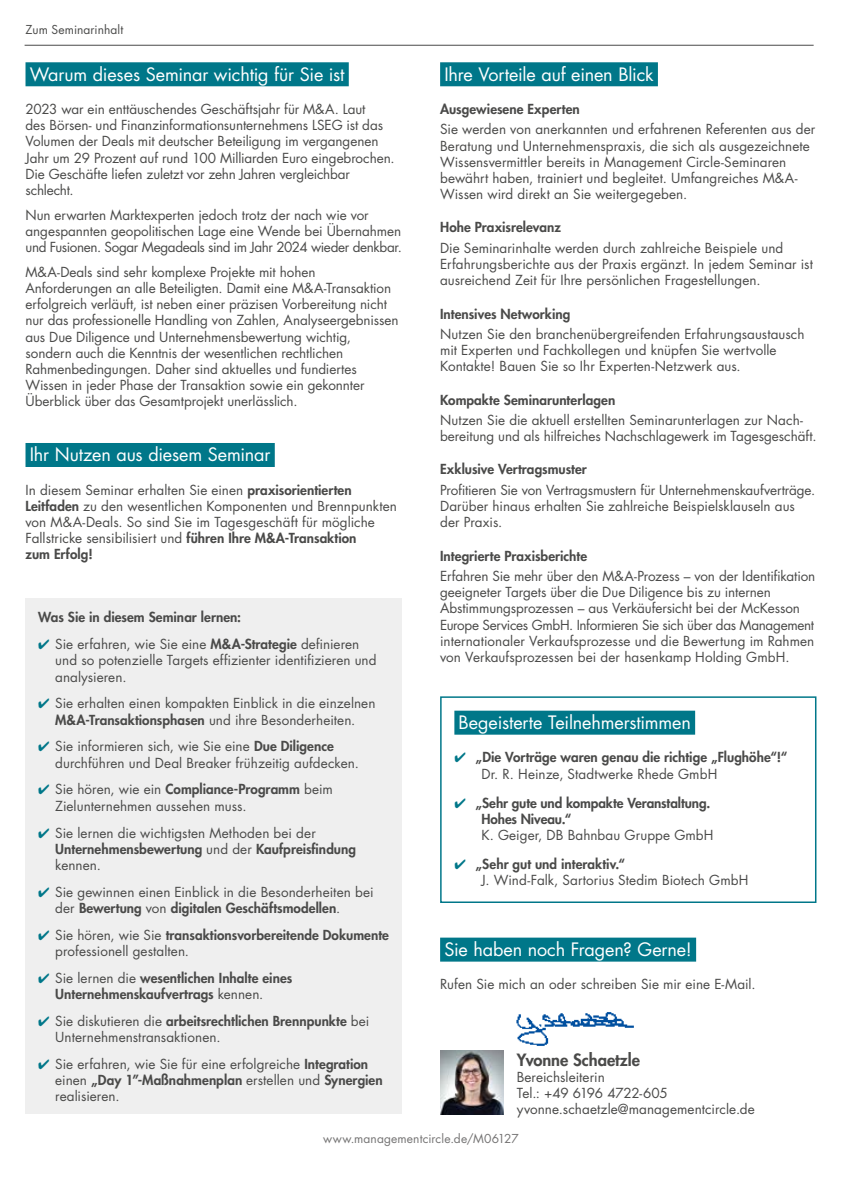
<style>
.page{position:relative;width:842px;height:1178px;background:#fff}
.page>*{position:absolute;margin:0;border:0;box-sizing:border-box;transform-origin:0 0}
.t1{font:18px "Futura Std";letter-spacing:-.01em;color:#fff}
.t2{font:800 16.5px "Futura Std";color:#4a4a49}
.t3{font:13.5px/16.2px "Futura Std";color:#4a4a49}
.t4{font:800 13.5px/16.2px "Futura Std";letter-spacing:.005em;color:#4a4a49}
.t5{font:12px "Futura Std";letter-spacing:.01em;color:#757474}
.t6{font:12px "Futura Std";letter-spacing:.005em;color:#4a4a49}
.s1{font-weight:800}
.s2{color:#007789}
.s3{font-weight:400}
</style>
<div class="page">
<hr style="left:25px;top:45px;width:789px;height:1px;background:#4a4a49">
<div style="left:440px;top:937px;width:256px;height:24px;background:#007789"></div>
<div style="left:440px;top:62px;width:218px;height:24px;background:#007789"></div>
<div style="left:26px;top:62px;width:323px;height:24px;background:#007789"></div>
<div style="left:26px;top:443px;width:249px;height:24px;background:#007789"></div>
<div style="left:454px;top:711px;width:241px;height:24px;background:#007789"></div>
<div style="left:440px;top:696px;width:376px;height:207px;border:2px solid #007789"></div>
<div style="left:26px;top:598px;width:376px;height:516px;background:#efefef"></div>
<img style="left:440px;top:1050px;width:64px;height:64px">
<img style="left:516px;top:1012px;width:118px;height:34px">
<p class="t6" style="left:26px;top:22px;width:99px">Zum Seminarinhalt</p>
<h1 class="t1" style="left:30px;top:63px;width:316px">Warum dieses Seminar wichtig für Sie ist</h1>
<p class="t3" style="left:26px;top:101px;width:371px">2023 war ein enttäuschendes Geschäftsjahr für M&amp;A. Laut<br>des Börsen- und Finanzinformationsunternehmens LSEG ist das Volumen der Deals mit deutscher Beteiligung im vergangenen Jahr um 29 Prozent auf rund 100 Milliarden Euro eingebrochen.<br>Die Geschäfte liefen zuletzt vor zehn Jahren vergleichbar schlecht.</p>
<p class="t3" style="left:26px;top:207px;width:378px">Nun erwarten Marktexperten jedoch trotz der nach wie vor angespannten geopolitischen Lage eine Wende bei Übernahmen und Fusionen. Sogar Megadeals sind im Jahr 2024 wieder denkbar.</p>
<p class="t3" style="left:26px;top:264px;width:374px">M&amp;A-Deals sind sehr komplexe Projekte mit hohen Anforderungen an alle Beteiligten. Damit eine M&amp;A-Transaktion erfolgreich verläuft, ist neben einer präzisen Vorbereitung nicht nur das professionelle Handling von Zahlen, Analyseergebnissen aus Due Diligence und Unternehmensbewertung wichtig, sondern auch die Kenntnis der wesentlichen rechtlichen Rahmenbedingungen. Daher sind aktuelles und fundiertes Wissen in jeder Phase der Transaktion sowie ein gekonnter Überblick über das Gesamtprojekt unerlässlich.</p>
<h1 class="t1" style="left:30px;top:443px;width:242px">Ihr Nutzen aus diesem Seminar</h1>
<p class="t3" style="left:26px;top:482px;width:373px">In diesem Seminar erhalten Sie einen <span class="s1">praxisorientierten Leitfaden</span> zu den wesentlichen Komponenten und Brennpunkten von M&amp;A-Deals. So sind Sie im Tagesgeschäft für mögliche Fallstricke sensibilisiert und <span class="s1">führen Ihre M&amp;A-Transaktion<br>zum Erfolg!</span></p>
<p class="t4" style="left:38px;top:609px;width:204px">Was Sie in diesem Seminar lernen:</p>
<p class="t3" style="left:55px;top:636px;width:323px;text-indent:-17px"><span class="s2">✔</span> Sie erfahren, wie Sie eine <span class="s1">M&amp;A-Strategie</span> definieren und so potenzielle Targets effizienter identifizieren und analysieren.</p>
<p class="t3" style="left:38px;top:695px;width:339px;text-align:center"><span class="s2">✔</span> Sie erhalten einen kompakten Einblick in die einzelnen<br><span class="s1">M&amp;A-Transaktionsphasen</span> und ihre Besonderheiten.</p>
<p class="t3" style="left:55px;top:738px;width:305px;text-indent:-17px"><span class="s2">✔</span> Sie informieren sich, wie Sie eine <span class="s1">Due Diligence </span>durchführen und Deal Breaker frühzeitig aufdecken.</p>
<p class="t3" style="left:55px;top:781px;width:279px;text-indent:-17px"><span class="s2">✔</span> Sie hören, wie ein <span class="s1">Compliance-Programm</span> beim<br>Zielunternehmen aussehen muss.</p>
<p class="t3" style="left:55px;top:824px;width:302px;text-indent:-17px"><span class="s2">✔</span> Sie lernen die wichtigsten Methoden bei der<br><span class="s1">Unternehmensbewertung</span> und der <span class="s1">Kaufpreisfindung </span>kennen.</p>
<p class="t3" style="left:55px;top:884px;width:320px;text-indent:-17px"><span class="s2">✔</span> Sie gewinnen einen Einblick in die Besonderheiten bei der <span class="s1">Bewertung</span> von <span class="s1">digitalen Geschäftsmodellen</span>.</p>
<p class="t3" style="left:55px;top:927px;width:335px;text-indent:-17px"><span class="s2">✔</span> Sie hören, wie Sie <span class="s1">transaktionsvorbereitende Dokumente </span>professionell gestalten.</p>
<p class="t4" style="left:55px;top:970px;width:238px;text-indent:-17px"><span class="s2">✔</span> <span class="s3">Sie lernen die</span> wesentlichen Inhalte eines<br>Unternehmenskaufvertrags <span class="s3">kennen.</span></p>
<p class="t3" style="left:55px;top:1013px;width:316px;text-indent:-17px"><span class="s2">✔</span> Sie diskutieren die <span class="s1">arbeitsrechtlichen Brennpunkte</span> bei<br>Unternehmenstransaktionen.</p>
<p class="t3" style="left:55px;top:1056px;width:329px;text-indent:-17px"><span class="s2">✔</span> Sie erfahren, wie Sie für eine erfolgreiche <span class="s1">Integration </span>einen <span class="s1">„Day 1”-Maßnahmenplan</span> erstellen und <span class="s1">Synergien </span>realisieren.</p>
<h1 class="t1" style="left:444px;top:63px;width:211px">Ihre Vorteile auf einen Blick</h1>
<p class="t4" style="left:440px;top:101px;width:141px">Ausgewiesene Experten</p>
<p class="t3" style="left:440px;top:122px;width:377px">Sie werden von anerkannten und erfahrenen Referenten aus der Beratung und Unternehmenspraxis, die sich als ausgezeichnete Wissensvermittler bereits in Management Circle-Seminaren bewährt haben, trainiert und begleitet. Umfangreiches M&amp;A-Wissen wird direkt an Sie weitergegeben.</p>
<p class="t4" style="left:440px;top:219px;width:122px">Hohe Praxisrelevanz</p>
<p class="t3" style="left:440px;top:240px;width:374px">Die Seminarinhalte werden durch zahlreiche Beispiele und<br>Erfahrungsberichte aus der Praxis ergänzt. In jedem Seminar ist ausreichend Zeit für Ihre persönlichen Fragestellungen.</p>
<p class="t4" style="left:440px;top:305px;width:132px">Intensives Networking</p>
<p class="t3" style="left:440px;top:326px;width:366px">Nutzen Sie den branchenübergreifenden Erfahrungsaustausch mit Experten und Fachkollegen und knüpfen Sie wertvolle<br>Kontakte! Bauen Sie so Ihr Experten-Netzwerk aus.</p>
<p class="t4" style="left:440px;top:391px;width:177px">Kompakte Seminarunterlagen</p>
<p class="t3" style="left:440px;top:412px;width:378px">Nutzen Sie die aktuell erstellten Seminarunterlagen zur Nach&shy;bereitung und als hilfreiches Nachschlagewerk im Tagesgeschäft.</p>
<p class="t4" style="left:440px;top:461px;width:148px">Exklusive Vertragsmuster</p>
<p class="t3" style="left:440px;top:482px;width:377px">Profitieren Sie von Vertragsmustern für Unternehmenskaufverträge.<br>Darüber hinaus erhalten Sie zahlreiche Beispielsklauseln aus der Praxis.</p>
<p class="t4" style="left:440px;top:547px;width:149px">Integrierte Praxisberichte</p>
<p class="t3" style="left:440px;top:568px;width:377px">Erfahren Sie mehr über den M&amp;A-Prozess – von der Identifikation geeigneter Targets über die Due Diligence bis zu internen Abstimmungsprozessen – aus Verkäufersicht bei der McKesson Europe Services GmbH. Informieren Sie sich über das Management internationaler Verkaufsprozesse und die Bewertung im Rahmen von Verkaufsprozessen bei der hasenkamp Holding GmbH.</p>
<h1 class="t1" style="left:459px;top:711px;width:234px">Begeisterte Teilnehmerstimmen</h1>
<p class="t4" style="left:481px;top:749px;width:308px;text-indent:-27px"><span class="s2">✔</span> „Die Vorträge waren genau die richtige „Flughöhe“!“<br><span class="s3">Dr. R. Heinze, Stadtwerke Rhede GmbH</span></p>
<p class="t4" style="left:481px;top:794px;width:230px;text-indent:-27px"><span class="s2">✔</span> „Sehr gute und kompakte Veranstaltung.<br>Hohes Niveau.“</p>
<p class="t3" style="left:481px;top:827px;width:234px">K. Geiger, DB Bahnbau Gruppe GmbH</p>
<p class="t3" style="left:481px;top:856px;width:268px;text-indent:-27px"><span class="s2">✔</span> <span class="s1">„Sehr gut und interaktiv.“<br></span>J. Wind-Falk, Sartorius Stedim Biotech GmbH</p>
<h1 class="t1" style="left:444px;top:938px;width:249px">Sie haben noch Fragen? Gerne!</h1>
<p class="t3" style="left:440px;top:976px;width:317px">Rufen Sie mich an oder schreiben Sie mir eine E-Mail.</p>
<p class="t2" style="left:517px;top:1049px;width:125px">Yvonne Schaetzle</p>
<p class="t3" style="left:517px;top:1069px;width:240px">Bereichsleiterin<br>Tel.: +49 6196 4722-605 yvonne.schaetzle@managementcircle.de</p>
<p class="t5" style="left:323px;top:1131px;width:197px">www.managementcircle.de/M06127</p>
</div>
